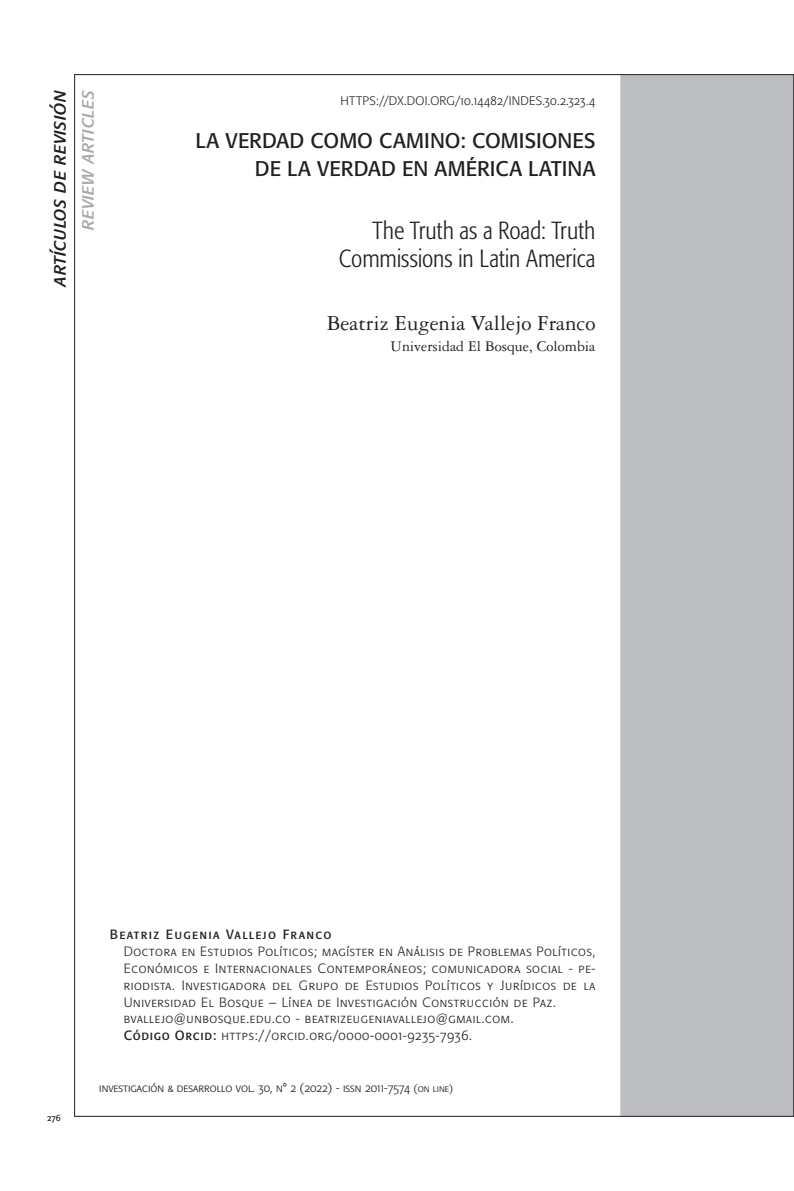
<style>
.page{position:relative;width:794px;height:1191px;background:#fff}
.page>*{position:absolute;margin:0;border:0;box-sizing:border-box;transform-origin:0 0}
.t1{font:300 condensed 24.5px/28px "Formata";letter-spacing:-.005em;color:#231f20;text-align:right}
.t2{font:22.75px "Garamond 3 LT Std";color:#231f20}
.t3{font:21px/28px "Formata Regular SC";letter-spacing:.005em;color:#231f20;text-align:right}
.t4{font:21px "Formata Italic SC";letter-spacing:-.005em;color:#231f20}
.t5{font:21px "Formata Italic SC";letter-spacing:-.005em;color:#a8a9ad}
.t6{font:15.75px "Garamond 3 LT Std";color:#231f20}
.t7{font:13.3px/16.8px "Formata Light SC";letter-spacing:.05em;color:#231f20}
.t8{font:13.3px "Formata Regular SC";letter-spacing:.1em;color:#231f20}
.t9{font:12.25px "Formata Light SC";letter-spacing:.02em;color:#231f20}
.t10{font:11.9px "Formata Light SC";color:#231f20}
.t11{font:8.75px "Formata Regular SC";color:#231f20}
.s1{font-family:"Formata Regular SC"}
.s2{font-size:10.5px}
</style>
<div class="page">
<div style="left:620px;top:74px;width:174px;height:1042px;background:#bcbdc0;border:2px solid #bcbdc0"></div>
<h3 class="t4" style="left:46px;top:285px;width:197px;rotate:-90deg">artículos de revisión</h3>
<h3 class="t5" style="left:74px;top:229px;width:141px;rotate:-90deg">review articles</h3>
<p class="t9" style="left:340px;top:94px;width:256px">HTTPS://DX.DOI.ORG/10.14482/INDES.30.2.323.4</p>
<h3 class="t3" style="left:196px;top:127px;width:401px">LA VERDAD COMO CAMINO: COMISIONES<br>DE LA VERDAD EN AMÉRICA LATINA</h3>
<h1 class="t1" style="left:339px;top:217px;width:258px">The Truth as a Road: Truth<br>Commissions in Latin America</h1>
<h2 class="t2" style="left:327px;top:310px;width:270px">Beatriz Eugenia Vallejo Franco</h2>
<p class="t6" style="left:390px;top:337px;width:206px">Universidad El Bosque, Colombia</p>
<p class="t8" style="left:110px;top:926px;width:223px">Beatriz Eugenia Vallejo Franco</p>
<p class="t7" style="left:124px;top:943px;width:473px">Doctora en Estudios Políticos; magíster en Análisis de Problemas Políticos, Económicos e Internacionales Contemporáneos; comunicadora social - pe&shy;riodista. Investigadora del Grupo de Estudios Políticos y Jurídicos de la Universidad El Bosque – Línea de Investigación Construcción de Paz. bvallejo@unbosque.edu.co - beatrizeugeniavallejo@gmail.com.<br><span class="s1">Código Orcid:</span> https://orcid.org/0000-0001-9235-7936.</p>
<p class="t11" style="left:47px;top:1112px;width:16px">276</p>
<p class="t10" style="left:99px;top:1081px;width:356px">investigación &amp; desarrollo vol. 30, n° 2 (2022) - issn 2011-7574 <span class="s2">(on line)</span></p>
</div>
